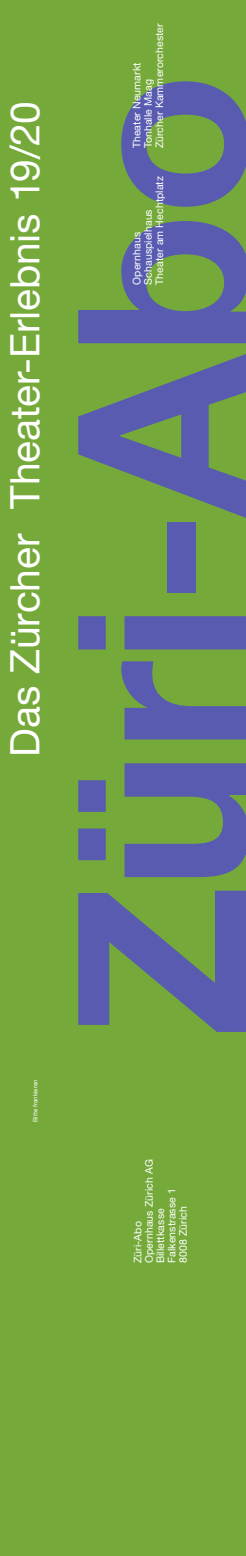
<style>
.page{position:relative;width:246px;height:1556px;background:#fff}
.page>*{position:absolute;margin:0;border:0;box-sizing:border-box;transform-origin:0 0}
.t1{font:700 234.5px "Helvetica Neue LT Std";letter-spacing:-.01em;color:#585bb0}
.t2{font:40.69px "Helvetica Neue LT Std";letter-spacing:-.005em;color:#fff}
.t3{font:10.5px/11.4px "Helvetica Neue LT Std";letter-spacing:.01em;color:#fff}
.t4{font:6.12px "Helvetica Neue LT Std";letter-spacing:.01em;color:#fff}
</style>
<div class="page">
<div style="left:0;top:0;width:246px;height:1555px;background:#75aa3a"></div>
<h2 class="t2" style="left:1px;top:756px;width:656px;rotate:-90deg">Das Zürcher Theater-Erlebnis 19/20</h2>
<p class="t4" style="left:32px;top:1121px;width:44px;rotate:-90deg">Bitte frankieren</p>
<p class="t3" style="left:131px;top:148px;width:127px;rotate:-90deg">Theater Neumarkt<br>Tonhalle Maag<br>Zürcher Kammerorchester</p>
<h1 class="t1" style="left:17px;top:1037px;width:966px;rotate:-90deg">Züri-Abo</h1>
<p class="t3" style="left:131px;top:285px;width:110px;rotate:-90deg">Opernhaus<br>Schauspielhaus<br>Theater am Hechtplatz</p>
<p class="t3" style="left:132px;top:1263px;width:105px;rotate:-90deg">Züri-Abo<br>Opernhaus Zürich AG<br>Billettkasse<br>Falkenstrasse 1<br>8008 Zürich</p>
</div>
